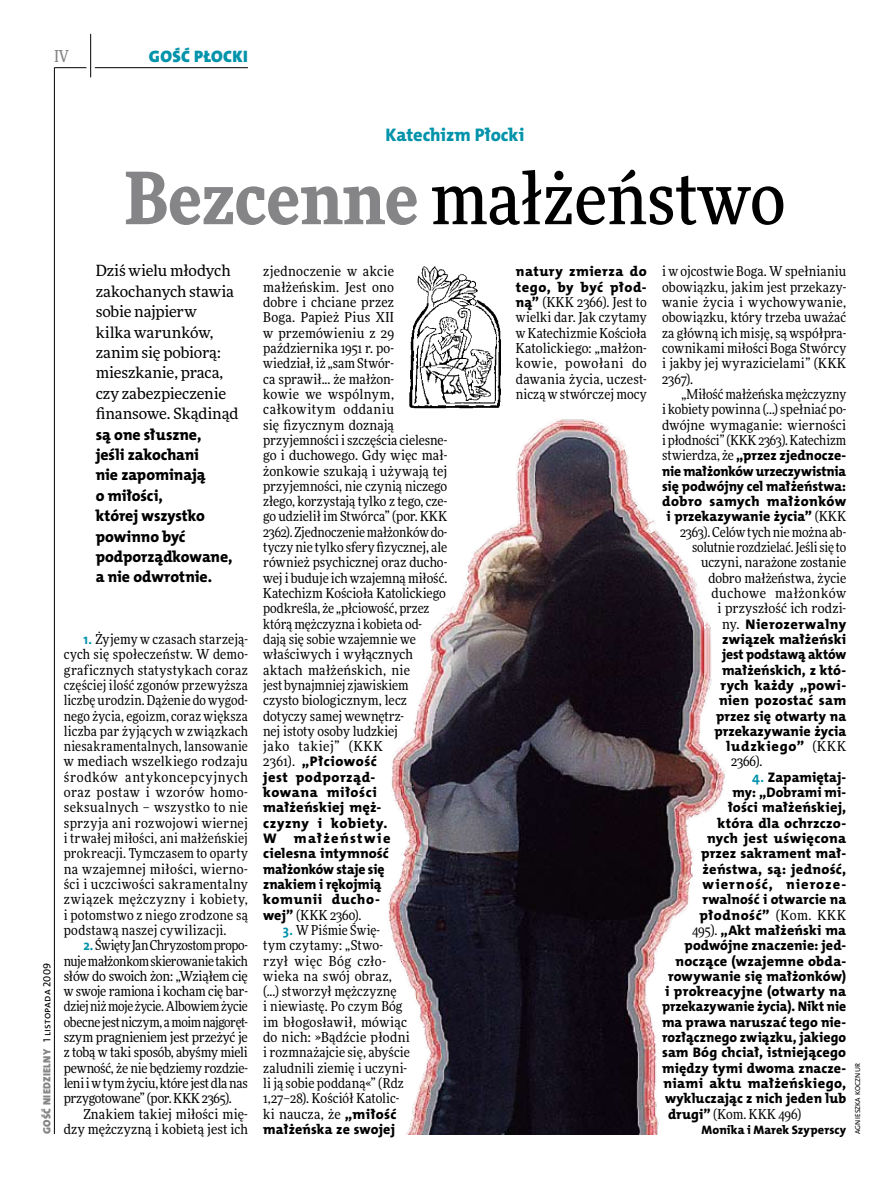
<style>
.page{position:relative;width:893px;height:1191px;background:#fff}
.page>*{position:absolute;margin:0;border:0;box-sizing:border-box;transform-origin:0 0}
.t1{font:500 72px "Freeday Narrow";color:#000}
.t2{font:18.3px "The Mix HP8 Ex Bld";letter-spacing:-.005em;color:#0093aa}
.t3{font:16.65px "The Mix HP9 Blk";letter-spacing:.02em;color:#0093aa}
.t4{font:500 16.5px "Freeday Narrow";color:#858486;scale:.9 1}
.t5{font:15.75px/20.4px "The Mix HP8 Ex Bld";color:#000}
.t6{font:15.45px/20.4px "Freeday News";letter-spacing:-.005em;color:#000}
.t7{font:13.95px/15.3px "The Mix HP8 Ex Bld";letter-spacing:.02em;color:#000}
.t8{font:13.65px/15.3px "Freeday Narrow News";letter-spacing:.005em;color:#000;text-align:justify}
.t9{font:12.3px "The Mix HP8 Ex Bld";letter-spacing:.01em;color:#000}
.t10{font:10.5px "The Mix HP9 Blk";letter-spacing:.025em;color:#858486}
.t11{font:7.2px "The Mix HP5 Plain";letter-spacing:.015em;color:#000}
.s1{font-family:"The Mix HP5 Plain";color:#000}
.s2{font-weight:900;color:#858486}
.s3{font-family:"Freeday Narrow News";font-size:13.65px}
.s4{font-family:"The Mix HP8 Ex Bld";font-size:13.95px}
.s5{font-family:"The Mix HP7 Bld";font-size:13.95px;color:#0093aa}
.s6{font-family:"The Mix HP7 Bld";color:#0093aa}
</style>
<div class="page">
<hr style="left:54px;top:67px;width:1px;height:1067px;background:#000">
<hr style="left:90px;top:34px;width:1px;height:43px;background:#000">
<hr style="left:54px;top:67px;width:32px;height:1px;background:#000">
<hr style="left:95px;top:67px;width:153px;height:1px;background:#000">
<img style="left:388px;top:418px;width:338px;height:716px">
<img style="left:409px;top:266px;width:92px;height:143px">
<p class="t4" style="left:54px;top:46px;width:17px">IV</p>
<p class="t3" style="left:149px;top:46px;width:100px">GOŚĆ PŁOCKI</p>
<p class="t10" style="left:40px;top:1134px;width:173px;rotate:-90deg">GOŚĆ NIEDZIELNY <span class="s1">1 listopada 2009</span></p>
<h2 class="t2" style="left:385px;top:123px;width:140px">Katechizm Płocki</h2>
<h1 class="t1" style="left:125px;top:154px;width:662px"><span class="s2">Bezcenne</span> małżeństwo</h1>
<p class="t6" style="left:96px;top:260px;width:144px">Dziś wielu młodych zakochanych stawia sobie najpierw<br>kilka warunków, zanim się pobiorą: mieszkanie, praca, czy zabezpieczenie finansowe. Skądinąd</p>
<p class="t5" style="left:96px;top:424px;width:138px">są one słuszne, jeśli zakochani<br>nie zapominają<br>o miłości,<br>której wszystko powinno być podporządkowane, a nie odwrotnie.</p>
<p class="t8" style="left:263px;top:264px;width:186px;text-align:left">zjednoczenie w akcie małżeńskim. Jest ono<br>dobre i chciane przez<br>Boga. Papież Pius XII<br>w przemówieniu z 29 października 1951 r. po&shy;wiedział, iż „sam Stwór-<br>ca sprawił... że małżon-<br>kowie we wspólnym, całkowitym oddaniu<br>się fizycznym doznają przyjemności i szczęścia cielesne&shy;go i duchowego. Gdy więc mał&shy;żonkowie szukają i używają tej przyjemności, nie czynią niczego złego, korzystają tylko z tego, cze&shy;go udzielił im Stwórca” (por. KKK<br>2362). Zjednoczenie małżonków do&shy;tyczy nie tylko sfery fizycznej, ale również psychicznej oraz ducho&shy;wej i buduje ich wzajemną miłość.<br>Katechizm Kościoła Katolickiego podkreśla, że „płciowość, przez którą mężczyzna i kobieta od&shy;dają się sobie wzajemnie we właściwych i wyłącznych aktach małżeńskich, nie<br>jest bynajmniej zjawiskiem czysto biologicznym, lecz dotyczy samej wewnętrz-<br>nej istoty osoby ludzkiej<br>jako takiej” (KKK</p>
<p class="t7" style="left:263px;top:754px;width:129px"><span class="s3">2361).</span> „Płciowość jest podporząd&shy;kowana miłości małżeńskiej męż&shy;czyzny i kobiety.<br>W małżeństwie cielesna intymność małżonków staje się znakiem i rękojmią komunii ducho-</p>
<p class="t8" style="left:263px;top:907px;width:100px"><span class="s4">wej”</span> (KKK 2360).</p>
<p class="t8" style="left:263px;top:922px;width:148px;text-align:left;text-indent:20px"><span class="s5">3.</span> W Piśmie Świę-<br>tym czytamy: „Stwo&shy;rzył więc Bóg czło&shy;wieka na swój obraz, (...) stworzył mężczyznę<br>i niewiastę. Po czym Bóg im błogosławił, mówiąc do nich: »Bądźcie płodni i rozmnażajcie się, abyście zaludnili ziemię i uczyni&shy;li ją sobie poddaną«” (Rdz<br>1,27–28). Kościół Katolic&shy;ki naucza, że <span class="s4">„miłość</span></p>
<p class="t7" style="left:263px;top:1121px;width:134px">małżeńska ze swojej</p>
<p class="t8" style="left:662px;top:264px;width:186px">i w ojcostwie Boga. W spełnianiu obowiązku, jakim jest przekazy&shy;wanie życia i wychowywanie, obowiązku, który trzeba uważać za główną ich misję, są współpra&shy;cownikami miłości Boga Stwórcy i jakby jej wyrazicielami” (KKK 2367).</p>
<p class="t8" style="left:662px;top:386px;width:186px;text-indent:20px">„Miłość małżeńska mężczyzny i kobiety powinna (…) spełniać po&shy;dwójne wymaganie: wierności i płodności” (KKK 2363). Katechizm</p>
<p class="t7" style="left:662px;top:448px;width:186px;text-align:center"><span class="s3">stwierdza, że</span> „przez zjednocze&shy;nie małżonków urzeczywistnia się podwójny cel małżeństwa: dobro samych małżonków i przekazywanie życia” <span class="s3">(KKK</span></p>
<p class="t8" style="left:680px;top:524px;width:168px;text-align:right">2363). Celów tych nie można ab&shy;solutnie rozdzielać. Jeśli się to uczyni, narażone zostanie dobro małżeństwa, życie duchowe małżonków<br>i przyszłość ich rodzi-</p>
<p class="t7" style="left:714px;top:616px;width:133px;text-align:right"><span class="s3">ny.</span> Nierozerwalny związek małżeński jest podstawą aktów małżeńskich, z któ&shy;rych każdy „powi&shy;nien pozostać sam przez się otwarty na przekazywanie życia ludzkiego” <span class="s3">(KKK</span></p>
<p class="t8" style="left:731px;top:754px;width:33px">2366).</p>
<p class="t7" style="left:662px;top:769px;width:186px;text-align:right"><span class="s6">4.</span> Zapamiętaj-<br>my: „Dobrami mi-<br>łości małżeńskiej,<br>która dla ochrzczo-<br>nych jest uświęcona<br>przez sakrament mał&shy;żeństwa, są: jedność, wierność, nieroze&shy;rwalność i otwarcie na płodność” <span class="s3">(Kom. KKK<br>495).</span> „Akt małżeński ma podwójne znaczenie: jed&shy;noczące (wzajemne obda&shy;rowywanie się małżonków) i prokreacyjne (otwarty na przekazywanie życia). Nikt nie ma prawa naruszać tego nie&shy;rozłącznego związku, jakiego sam Bóg chciał, istniejącego między tymi dwoma znacze&shy;niami aktu małżeńskiego, wykluczając z nich jeden lub</p>
<p class="t8" style="left:668px;top:1106px;width:135px"><span class="s4">drugi”</span> (Kom. KKK 496)</p>
<p class="t9" style="left:701px;top:1122px;width:146px">Monika i Marek Szyperscy</p>
<p class="t7" style="left:516px;top:264px;width:132px">natury zmierza do tego, by być płod-</p>
<p class="t8" style="left:516px;top:294px;width:132px"><span class="s4">ną”</span> (KKK 2366). Jest to wielki dar. Jak czytamy w Katechizmie Kościoła Katolickiego: „małżon&shy;kowie, powołani do dawania życia, uczest&shy;niczą w stwórczej mocy</p>
<p class="t8" style="left:64px;top:631px;width:186px;text-indent:20px"><span class="s5">1.</span> Żyjemy w czasach starzeją&shy;cych się społeczeństw. W demo&shy;graficznych statystykach coraz częściej ilość zgonów przewyższa liczbę urodzin. Dążenie do wygod&shy;nego życia, egoizm, coraz większa liczba par żyjących w związkach niesakramentalnych, lansowanie w mediach wszelkiego rodzaju środków antykoncepcyjnych oraz postaw i wzorów homo&shy;seksualnych – wszystko to nie sprzyja ani rozwojowi wiernej i trwałej miłości, ani małżeńskiej prokreacji. Tymczasem to oparty na wzajemnej miłości, wierno&shy;ści i uczciwości sakramentalny związek mężczyzny i kobiety, i potomstwo z niego zrodzone są podstawą naszej cywilizacji.</p>
<p class="t8" style="left:64px;top:937px;width:186px;text-indent:20px"><span class="s5">2.</span> Święty Jan Chryzostom propo&shy;nuje małżonkom skierowanie takich słów do swoich żon: „Wziąłem cię w swoje ramiona i kocham cię bar&shy;dziej niż moje życie. Albowiem życie obecne jest niczym, amoim najgoręt&shy;szym pragnieniem jest przeżyć je z tobą w taki sposób, abyśmy mieli pewność, że nie będziemy rozdzie&shy;leni iwtym życiu, które jest dla nas przygotowane” (por. KKK 2365).</p>
<p class="t8" style="left:64px;top:1106px;width:186px;text-align:right">Znakiem takiej miłości mię&shy;dzy mężczyzną i kobietą jest ich</p>
<p class="t11" style="left:853px;top:1134px;width:72px;rotate:-90deg">Agnieszka Kocznur</p>
</div>
